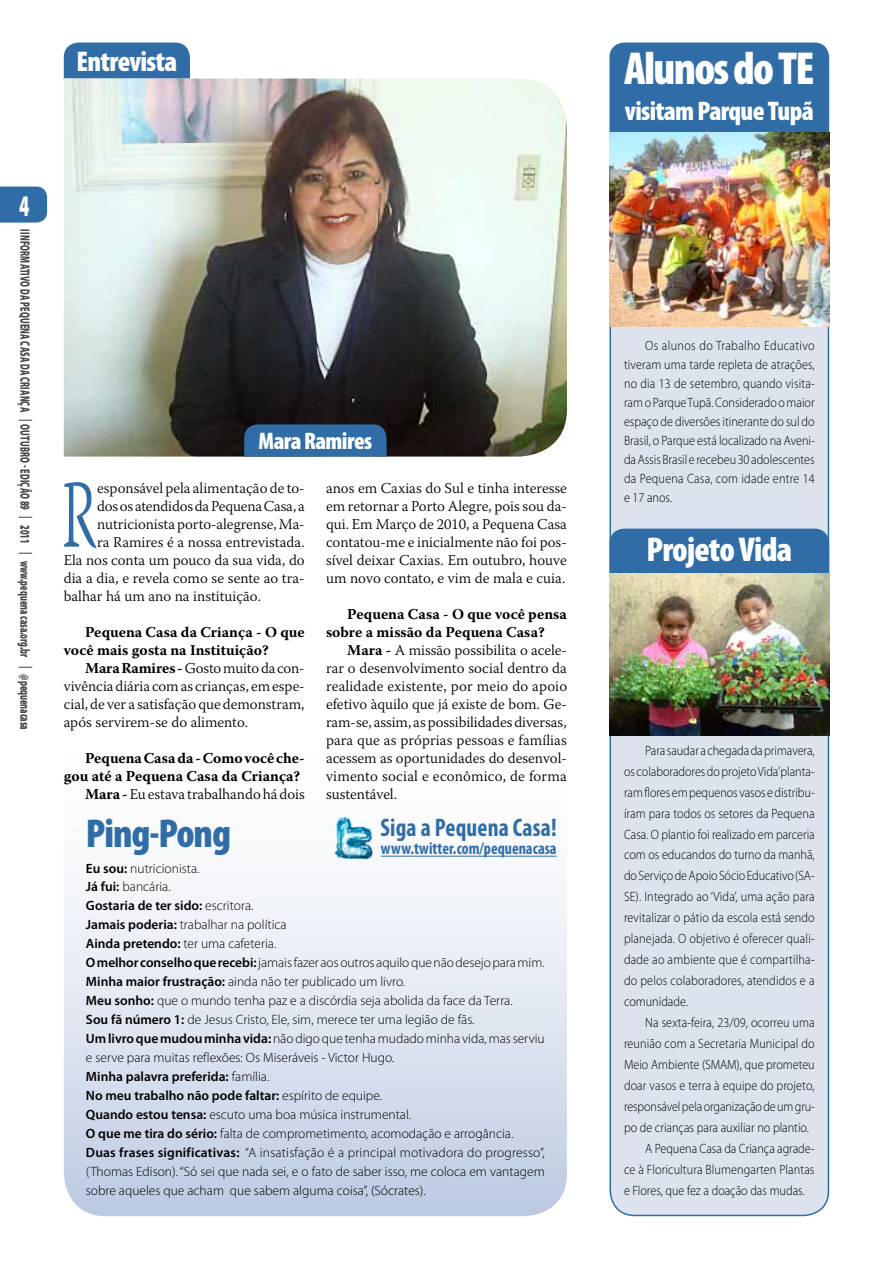
<style>
.page{position:relative;width:893px;height:1263px;background:#fff}
.page>*{position:absolute;margin:0;border:0;box-sizing:border-box;transform-origin:0 0}
._03__Capitular{font:300 96.9px "Warnock Pro";color:#306da7;scale:.6 1}
._01__Título{font:900 condensed 46.5px "Myriad Pro";letter-spacing:-.04em;color:#fff}
._08__Títulos_box{font:900 condensed 40.5px "Myriad Pro";letter-spacing:-.025em;color:#306da7}
._01__Título-2{font:900 condensed 34.5px "Myriad Pro";letter-spacing:-.025em;color:#fff}
.t1{font:900 30px "Myriad Pro";color:#fff;scale:.6 1}
._01__Título-3{font:900 condensed 28.5px "Myriad Pro";letter-spacing:-.025em;color:#fff}
._01__Título-4{font:900 condensed 27px "Myriad Pro";letter-spacing:-.025em;color:#fff}
._10__Textos_box_10_1{font:700 condensed 25.5px "Myriad Pro";letter-spacing:.005em;color:#306da7;scale:.94 1}
._08__Títulos_box-2{font:900 condensed 24px "Myriad Pro";letter-spacing:-.025em;color:#fff}
._10__Textos_box_10_1-2{font:700 condensed 16.95px "Myriad Pro";color:#306da7;scale:.94 1}
._04__Textos_10_12{font:300 15px/18px "Warnock Pro";color:#000;text-align:justify}
._03__Capitular-2{font:300 15px "Warnock Pro";color:#000}
._04__Textos_10_12-2{font:700 15px/18px "Warnock Pro";color:#000}
._10__Textos_box_10_1-3{font:300 13.5px/21px "Myriad Pro";color:#000;text-align:justify;scale:.9 1}
._09__Textos_box_10_1{font:300 13.5px/18.9px "Myriad Pro";color:#000}
._09__Textos_box_10_1-2{font:600 13.5px "Myriad Pro";color:#000}
.t2{font:900 13.5px "Myriad Pro";letter-spacing:.02em;color:#484848;scale:.6 1}
.s1{font-weight:700}
.s2{font-weight:600}
.s3{font-weight:300}
</style>
<div class="page">
<div style="left:0;top:187px;width:47px;height:36px;background:#306da7"></div>
<div style="left:609px;top:43px;width:220px;height:114px;background:#306da7;border-radius:15px"></div>
<div style="left:609px;top:132px;width:221px;height:477px;background:#dce3ef"></div>
<svg style="left:64px;top:816px;width:503px;height:400px"></svg>
<div style="left:64px;top:43px;width:126px;height:36px;background:#306da7"></div>
<img style="left:64px;top:79px;width:503px;height:378px">
<svg style="left:244px;top:424px;width:143px;height:33px;background:#306aa1"></svg>
<img style="left:609px;top:133px;width:220px;height:193px">
<div style="left:609px;top:529px;width:220px;height:62px;background:#306da7;border-radius:15px"></div>
<div style="left:609px;top:618px;width:221px;height:599px;background:#dce3ef"></div>
<img style="left:609px;top:573px;width:220px;height:162px">
<hr style="left:381px;top:856px;width:176px;height:1px;background:#306da7">
<img style="left:332px;top:817px;width:45px;height:42px">
<p class="_01__Título-3" style="left:77px;top:43px;width:102px">Entrevista</p>
<h3 class="t1" style="left:19px;top:186px;width:19px">4</h3>
<p class="t2" style="left:34px;top:229px;width:835px;rotate:90deg">IINFORMATIVO DA PEQUENA CASA DA CRIANÇA | OUTUBRO - EDIÇÃO 89 | 2011 | www.pequena casa.org.br | @pequenacasa</p>
<p class="_08__Títulos_box-2" style="left:259px;top:426px;width:115px">Mara Ramires</p>
<p class="_03__Capitular" style="left:62px;top:456px;width:60px">R</p>
<p class="_03__Capitular-2" style="left:97px;top:479px;width:209px">esponsável pela alimentação de to-</p>
<p class="_03__Capitular-2" style="left:97px;top:497px;width:209px">dos os atendidos da Pequena Casa, a</p>
<p class="_03__Capitular-2" style="left:97px;top:515px;width:209px">nutricionista porto-alegrense, Ma-</p>
<p class="_03__Capitular-2" style="left:97px;top:533px;width:209px">ra Ramires é a nossa entrevistada.</p>
<p class="_03__Capitular-2" style="left:64px;top:551px;width:242px">Ela nos conta um pouco da sua vida, do</p>
<p class="_03__Capitular-2" style="left:64px;top:569px;width:242px">dia a dia, e revela como se sente ao tra-</p>
<p class="_03__Capitular-2" style="left:64px;top:587px;width:199px">balhar há um ano na instituição.</p>
<p class="_04__Textos_10_12-2" style="left:64px;top:622px;width:242px;text-indent:21px">Pequena Casa da Criança - O que você mais gosta na Instituição?</p>
<p class="_04__Textos_10_12" style="left:64px;top:658px;width:242px;text-indent:21px"><span class="s1">Mara Ramires -</span> Gosto muito da con&shy;vivência diária com as crianças, em espe&shy;cial, de ver a satisfação que demonstram, após servirem-se do alimento.</p>
<p class="_04__Textos_10_12-2" style="left:64px;top:748px;width:242px;text-align:right">Pequena Casa da - Como você che&shy;gou até a Pequena Casa da Criança?</p>
<p class="_04__Textos_10_12" style="left:85px;top:784px;width:221px"><span class="s1">Mara -</span> Eu estava trabalhando há dois</p>
<p class="_04__Textos_10_12" style="left:326px;top:478px;width:242px">anos em Caxias do Sul e tinha interesse em retornar a Porto Alegre, pois sou da&shy;qui. Em Março de 2010, a Pequena Casa contatou-me e inicialmente não foi pos&shy;sível deixar Caxias. Em outubro, houve um novo contato, e vim de mala e cuia.</p>
<p class="_04__Textos_10_12-2" style="left:326px;top:604px;width:242px;text-indent:21px">Pequena Casa - O que você pensa sobre a missão da Pequena Casa?</p>
<p class="_04__Textos_10_12" style="left:326px;top:640px;width:243px;text-indent:21px"><span class="s1">Mara -</span> A missão possibilita o acele&shy;rar o desenvolvimento social dentro da realidade existente, por meio do apoio efetivo àquilo que já existe de bom. Ge&shy;ram-se, assim, as possibilidades diversas, para que as próprias pessoas e famílias acessem as oportunidades do desenvol&shy;vimento social e econômico, de forma sustentável.</p>
<p class="_10__Textos_box_10_1" style="left:381px;top:811px;width:189px">Siga a Pequena Casa!</p>
<p class="_10__Textos_box_10_1-2" style="left:381px;top:838px;width:188px">www.twitter.com/pequenacasa</p>
<p class="_08__Títulos_box" style="left:86px;top:807px;width:147px">Ping-Pong</p>
<p class="_09__Textos_box_10_1" style="left:86px;top:858px;width:115px"><span class="s2">Eu sou:</span> nutricionista.</p>
<p class="_09__Textos_box_10_1" style="left:86px;top:877px;width:86px"><span class="s2">Já fui:</span> bancária.</p>
<p class="_09__Textos_box_10_1-2" style="left:86px;top:897px;width:169px">Gostaria de ter sido: <span class="s3">escritora.</span></p>
<p class="_09__Textos_box_10_1" style="left:86px;top:915px;width:202px"><span class="s2">Jamais poderia:</span> trabalhar na política</p>
<p class="_09__Textos_box_10_1" style="left:86px;top:934px;width:192px"><span class="s2">Ainda pretendo:</span> ter uma cafeteria.</p>
<p class="_09__Textos_box_10_1" style="left:86px;top:953px;width:460px"><span class="s2">O melhor conselho que recebi:</span> jamais fazer aos outros aquilo que não desejo para mim.</p>
<p class="_09__Textos_box_10_1" style="left:86px;top:972px;width:321px"><span class="s2">Minha maior frustração:</span> ainda não ter publicado um livro.</p>
<p class="_09__Textos_box_10_1" style="left:86px;top:991px;width:428px"><span class="s2">Meu sonho:</span> que o mundo tenha paz e a discórdia seja abolida da face da Terra.</p>
<p class="_09__Textos_box_10_1" style="left:86px;top:1010px;width:390px"><span class="s2">Sou fã número 1:</span> de Jesus Cristo, Ele, sim, merece ter uma legião de fãs.</p>
<p class="_09__Textos_box_10_1" style="left:86px;top:1029px;width:460px"><span class="s2">Um livro que mudou minha vida:</span> não digo que tenha mudado minha vida, mas serviu e serve para muitas reflexões: Os Miseráveis - Victor Hugo.</p>
<p class="_09__Textos_box_10_1-2" style="left:86px;top:1068px;width:185px">Minha palavra preferida: <span class="s3">família.</span></p>
<p class="_09__Textos_box_10_1-2" style="left:86px;top:1087px;width:298px">No meu trabalho não pode faltar: <span class="s3">espírito de equipe.</span></p>
<p class="_09__Textos_box_10_1" style="left:86px;top:1105px;width:327px"><span class="s2">Quando estou tensa:</span> escuto uma boa música instrumental.</p>
<p class="_09__Textos_box_10_1" style="left:86px;top:1124px;width:429px"><span class="s2">O que me tira do sério:</span> falta de comprometimento, acomodação e arrogância.</p>
<p class="_09__Textos_box_10_1" style="left:86px;top:1143px;width:461px;text-align:justify"><span class="s2">Duas frases significativas:</span> “A insatisfação é a principal motivadora do progresso”, (Thomas Edison). “Só sei que nada sei, e o fato de saber isso, me coloca em vantagem sobre aqueles que acham que sabem alguma coisa”, (Sócrates).</p>
<p class="_01__Título" style="left:624px;top:39px;width:192px">Alunos do TE</p>
<p class="_01__Título-4" style="left:625px;top:94px;width:190px">visitam Parque Tupã</p>
<p class="_10__Textos_box_10_1-3" style="left:624px;top:336px;width:214px;line-height:19px;text-indent:21px">Os alunos do Trabalho Educativo tiveram uma tarde repleta de atrações, no dia 13 de setembro, quando visita&shy;ram o Parque Tupã. Considerado o maior espaço de diversões itinerante do sul do Brasil, o Parque está localizado na Aveni&shy;da Assis Brasil e recebeu 30 adolescentes da Pequena Casa, com idade entre 14 e 17 anos.</p>
<p class="_01__Título-2" style="left:647px;top:527px;width:147px">Projeto Vida</p>
<p class="_10__Textos_box_10_1-3" style="left:624px;top:740px;width:213px;text-indent:21px">Para saudar a chegada da primavera, os colaboradores do projeto Vida’planta&shy;ram flores em pequenos vasos e distribu&shy;íram para todos os setores da Pequena Casa. O plantio foi realizado em parceria com os educandos do turno da manhã, do Serviço de Apoio Sócio Educativo (SA-SE). Integrado ao ‘Vida’, uma ação para revitalizar o pátio da escola está sendo planejada. O objetivo é oferecer quali&shy;dade ao ambiente que é compartilha&shy;do pelos colaboradores, atendidos e a comunidade.</p>
<p class="_10__Textos_box_10_1-3" style="left:624px;top:1012px;width:213px;text-indent:21px">Na sexta-feira, 23/09, ocorreu uma reunião com a Secretaria Municipal do Meio Ambiente (SMAM), que prometeu doar vasos e terra à equipe do projeto, responsável pela organização de um gru&shy;po de crianças para auxiliar no plantio.</p>
<p class="_10__Textos_box_10_1-3" style="left:624px;top:1138px;width:213px;text-indent:21px">A Pequena Casa da Criança agrade&shy;ce à Floricultura Blumengarten Plantas e Flores, que fez a doação das mudas.</p>
</div>
